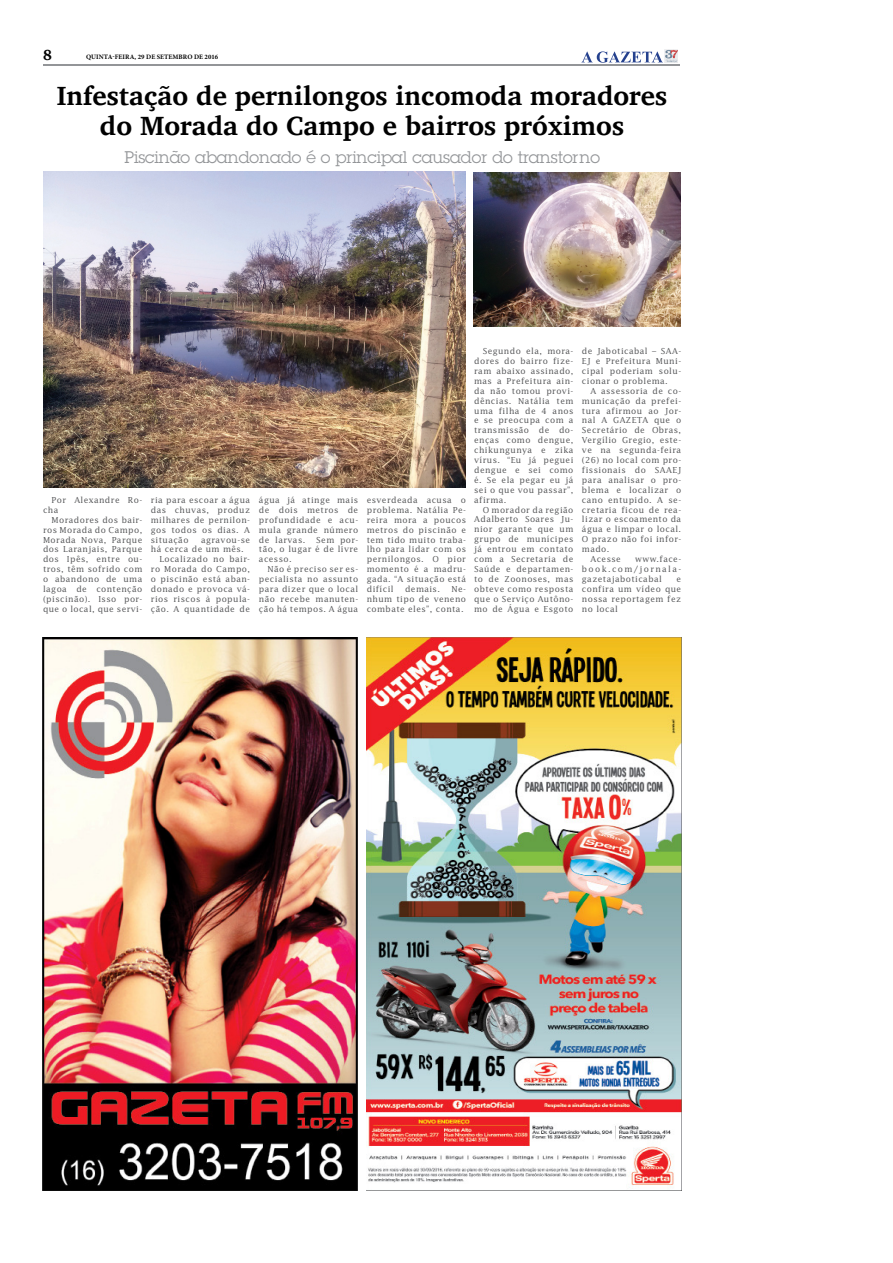
<style>
.page{position:relative;width:893px;height:1263px;background:#fff}
.page>*{position:absolute;margin:0;border:0;box-sizing:border-box;transform-origin:0 0}
.t1{font:700 27px/30px "Charis SIL";color:#000;text-align:center}
.t2{font:16.5px "Lubalin Graph";color:#939598}
.t3{font:700 15px "Charis SIL";color:#000}
.t4{font:8.25px/9.9px "Lucida";letter-spacing:.05em;color:#58595b;text-align:justify}
.t5{font:700 6.75px "Minion Pro";letter-spacing:.01em;color:#000}
</style>
<div class="page">
<hr style="left:43px;top:65px;width:637px;height:1px;background:#939598">
<svg style="left:581px;top:50px;width:97px;height:13px"></svg>
<img style="left:43px;top:637px;width:314px;height:553px">
<img style="left:366px;top:638px;width:315px;height:553px">
<img style="left:474px;top:172px;width:206px;height:155px">
<img style="left:43px;top:171px;width:423px;height:317px">
<h3 class="t3" style="left:43px;top:47px;width:10px">8</h3>
<p class="t5" style="left:86px;top:55px;width:134px">QUINTA-FEIRA, 29 DE SETEMBRO DE 2016</p>
<h1 class="t1" style="left:57px;top:81px;width:612px">Infestação de pernilongos incomoda moradores do Morada do Campo e bairros próximos</h1>
<h2 class="t2" style="left:124px;top:150px;width:477px">Piscinão abandonado é o principal causador do transtorno</h2>
<p class="t4" style="left:43px;top:496px;width:101px;text-indent:9px">Por Alexandre Ro&shy;cha</p>
<p class="t4" style="left:43px;top:515px;width:101px;text-indent:9px">Moradores dos bair&shy;ros Morada do Campo, Morada Nova, Parque dos Laranjais, Parque dos Ipês, entre ou&shy;tros, têm sofrido com o abandono de uma lagoa de contenção (piscinão). Isso por&shy;que o local, que servi-</p>
<p class="t4" style="left:151px;top:496px;width:101px">ria para escoar a água das chuvas, produz milhares de pernilon&shy;gos todos os dias. A situação</p>
<p class="t4" style="left:201px;top:535px;width:51px">agravou-se</p>
<p class="t4" style="left:151px;top:545px;width:94px">há cerca de um mês.</p>
<p class="t4" style="left:159px;top:555px;width:92px">Localizado no bair-</p>
<p class="t4" style="left:151px;top:565px;width:101px">ro Morada do Campo,</p>
<p class="t4" style="left:151px;top:575px;width:101px">o piscinão está aban-</p>
<p class="t4" style="left:151px;top:585px;width:101px">donado e provoca vá-</p>
<p class="t4" style="left:151px;top:595px;width:101px">rios riscos à popula-</p>
<p class="t4" style="left:151px;top:604px;width:101px">ção. A quantidade de</p>
<p class="t4" style="left:259px;top:496px;width:101px">água já atinge mais de dois metros de profundidade e acu&shy;mula grande número de larvas.</p>
<p class="t4" style="left:259px;top:535px;width:101px;text-indent:57px">Sem por&shy;tão, o lugar é de livre acesso.</p>
<p class="t4" style="left:259px;top:565px;width:101px;text-indent:9px">Não é preciso ser es&shy;pecialista no assunto para dizer que o local não recebe manuten&shy;ção há tempos. A água</p>
<p class="t4" style="left:367px;top:496px;width:101px">esverdeada acusa o problema. Natália Pe&shy;reira mora a poucos metros do piscinão e tem tido muito traba&shy;lho para lidar com os pernilongos. O pior momento é a madru&shy;gada. “A situação está difícil</p>
<p class="t4" style="left:405px;top:585px;width:36px">demais.</p>
<p class="t4" style="left:367px;top:585px;width:101px;text-indent:85px">Ne&shy;nhum tipo de veneno combate eles”, conta.</p>
<p class="t4" style="left:474px;top:347px;width:101px;text-indent:9px">Segundo ela, mora&shy;dores do bairro fize&shy;ram abaixo assinado, mas a Prefeitura ain&shy;da não tomou provi&shy;dências. Natália tem uma filha de 4 anos e se preocupa com a transmissão de do&shy;enças como dengue, chikungunya e zika vírus. “Eu já peguei dengue e sei como é. Se ela pegar eu já sei o que vou passar”, afirma.</p>
<p class="t4" style="left:474px;top:505px;width:101px;text-indent:9px">O morador da região Adalberto Soares Ju&shy;nior garante que um grupo de munícipes já entrou em contato com a Secretaria de Saúde e departamen&shy;to de Zoonoses, mas obteve como resposta que o Serviço Autôno&shy;mo de Água e Esgoto</p>
<p class="t4" style="left:582px;top:347px;width:101px">de Jaboticabal – SAA-EJ e Prefeitura Muni&shy;cipal poderiam solu&shy;cionar o problema.</p>
<p class="t4" style="left:590px;top:386px;width:92px">A assessoria de co-</p>
<p class="t4" style="left:582px;top:396px;width:101px">municação da prefei-</p>
<p class="t4" style="left:582px;top:406px;width:101px">tura afirmou ao Jor-</p>
<p class="t4" style="left:582px;top:416px;width:101px">nal A GAZETA que o</p>
<p class="t4" style="left:582px;top:426px;width:101px">Secretário de Obras,</p>
<p class="t4" style="left:582px;top:436px;width:101px">Vergílio Gregio, este-</p>
<p class="t4" style="left:582px;top:446px;width:101px">ve na segunda-feira</p>
<p class="t4" style="left:582px;top:456px;width:101px">(26) no local com pro-</p>
<p class="t4" style="left:582px;top:466px;width:101px">fissionais do SAAEJ</p>
<p class="t4" style="left:582px;top:475px;width:101px">para analisar o pro-</p>
<p class="t4" style="left:582px;top:485px;width:101px">blema e localizar o</p>
<p class="t4" style="left:582px;top:495px;width:101px">cano entupido. A se-</p>
<p class="t4" style="left:582px;top:505px;width:101px">cretaria ficou de rea-</p>
<p class="t4" style="left:582px;top:515px;width:101px">lizar o escoamento da</p>
<p class="t4" style="left:582px;top:525px;width:101px">água e limpar o local.</p>
<p class="t4" style="left:582px;top:535px;width:101px">O prazo não foi infor-</p>
<p class="t4" style="left:582px;top:545px;width:29px">mado.</p>
<p class="t4" style="left:590px;top:555px;width:32px">Acesse</p>
<p class="t4" style="left:582px;top:555px;width:101px;text-indent:53px">www.face&shy;book.com/jornala&shy;gazetajaboticabal</p>
<p class="t4" style="left:582px;top:574px;width:101px;text-indent:95px">e confira um vídeo que nossa reportagem fez no local</p>
</div>
